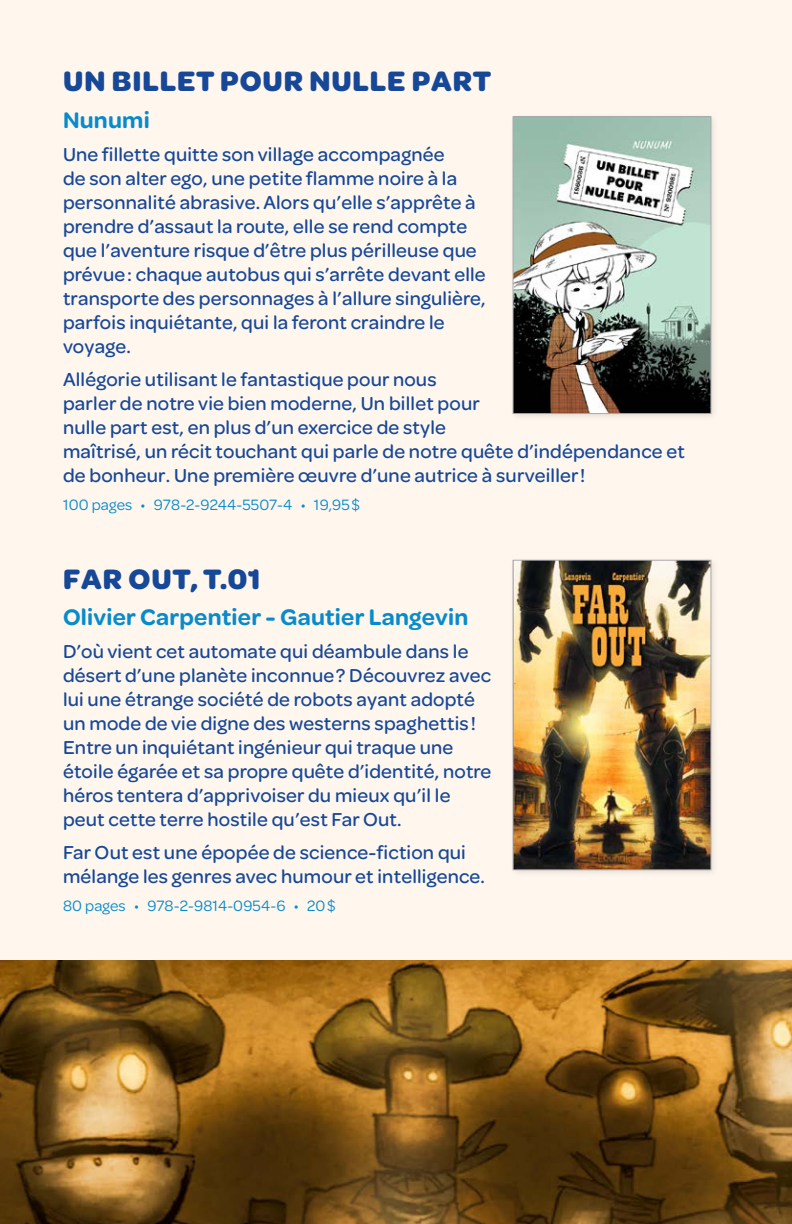
<style>
.page{position:relative;width:792px;height:1224px;background:#fff7ee}
.page>*{position:absolute;margin:0;border:0;box-sizing:border-box;transform-origin:0 0}
.t1{font:700 30px "Omnes";letter-spacing:.03em;color:#174898}
.t2{font:600 24px "Omnes";letter-spacing:.01em;color:#088bcc}
.t3{font:500 20px/24px "Omnes";letter-spacing:.01em;color:#174898}
.t4{font:16px "Omnes";letter-spacing:.01em;color:#088bcc}
</style>
<div class="page">
<div style="left:509px;top:556px;width:210px;height:322px;background:#000;opacity:.1"></div>
<img style="left:515px;top:562px;width:194px;height:306px">
<div style="left:513px;top:560px;width:198px;height:310px;border:1px solid #a7a9ac"></div>
<img style="left:0;top:960px;width:792px;height:264px">
<div style="left:509px;top:113px;width:210px;height:308px;background:#000;opacity:.1"></div>
<img style="left:515px;top:119px;width:194px;height:293px">
<div style="left:513px;top:117px;width:198px;height:297px;border:1px solid #a7a9ac"></div>
<h1 class="t1" style="left:63px;top:60px;width:429px">UN BILLET POUR NULLE PART</h1>
<p class="t2" style="left:63px;top:103px;width:88px">Nunumi</p>
<p class="t3" style="left:63px;top:141px;width:424px">Une fillette quitte son village accompagnée<br>de son alter ego, une petite flamme noire à la personnalité abrasive. Alors qu’elle s’apprête à prendre d’assaut la route, elle se rend compte que l’aventure risque d’être plus périlleuse que prévue : chaque autobus qui s’arrête devant elle transporte des personnages à l’allure singulière, parfois inquiétante, qui la feront craindre le voyage.</p>
<p class="t3" style="left:63px;top:366px;width:623px">Allégorie utilisant le fantastique pour nous<br>parler de notre vie bien moderne, Un billet pour<br>nulle part est, en plus d’un exercice de style<br>maîtrisé, un récit touchant qui parle de notre quête d’indépendance et de bonheur. Une première œuvre d’une autrice à surveiller !</p>
<p class="t4" style="left:63px;top:494px;width:299px">100 pages • 978-2-9244-5507-4 • 19,95 $</p>
<h1 class="t1" style="left:63px;top:557px;width:198px">FAR OUT, T.01</h1>
<p class="t2" style="left:63px;top:600px;width:407px">Olivier Carpentier - Gautier Langevin</p>
<p class="t3" style="left:63px;top:638px;width:430px">D’où vient cet automate qui déambule dans le désert d’une planète inconnue ? Découvrez avec lui une étrange société de robots ayant adopté un mode de vie digne des westerns spaghettis !<br>Entre un inquiétant ingénieur qui traque une étoile égarée et sa propre quête d’identité, notre héros tentera d’apprivoiser du mieux qu’il le peut cette terre hostile qu’est Far Out.</p>
<p class="t3" style="left:63px;top:839px;width:424px">Far Out est une épopée de science-fiction qui mélange les genres avec humour et intelligence.</p>
<p class="t4" style="left:63px;top:895px;width:274px">80 pages • 978-2-9814-0954-6 • 20 $</p>
</div>
